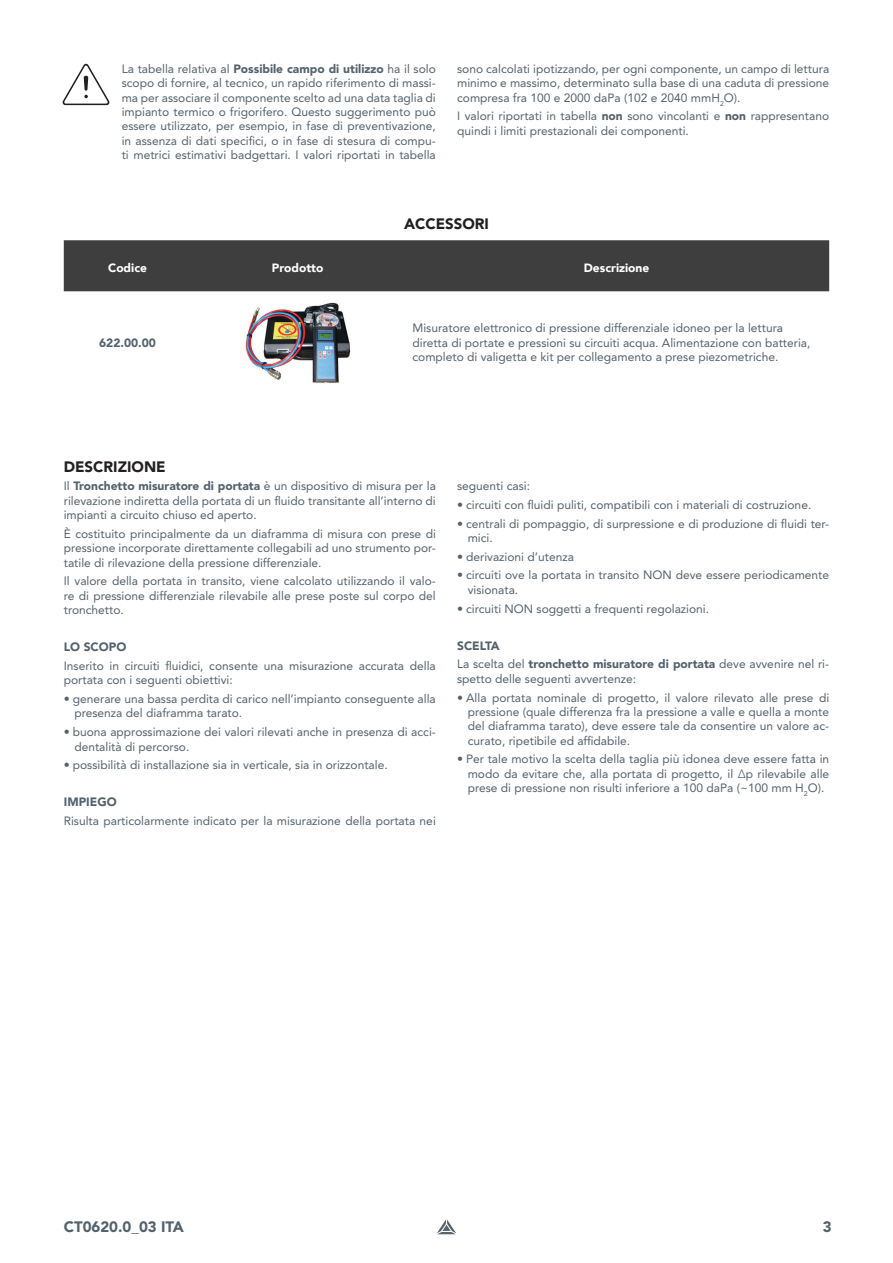
<style>
.page{position:relative;width:893px;height:1263px;background:#fff}
.page>*{position:absolute;margin:0;border:0;box-sizing:border-box;transform-origin:0 0}
.t1{font:900 15px "Avenir LT Pro";color:#231f20}
.t2{font:900 15px "Avenir LT Pro";color:#54626c}
.t3{font:12px/14.4px "Avenir LT Pro";color:#54626c}
.t4{font:900 12px "Avenir LT Pro";color:#54626c}
.t5{font:900 12px "Avenir";color:#fff}
.s1{font-weight:900}
</style>
<div class="page">
<svg style="left:437px;top:1219px;width:19px;height:15px"></svg>
<svg style="left:62px;top:63px;width:48px;height:42px"></svg>
<div style="left:64px;top:240px;width:765px;height:51px;background:#3e3e3f"></div>
<img style="left:245px;top:302px;width:106px;height:82px">
<p class="t3" style="left:122px;top:61px;width:316px;text-align:justify">La tabella relativa al <span class="s1">Possibile campo di utilizzo</span> ha il solo scopo di fornire, al tecnico, un rapido riferimento di massi&shy;ma per associare il componente scelto ad una data taglia di impianto termico o frigorifero. Questo suggerimento può essere utilizzato, per esempio, in fase di preventivazione, in assenza di dati specifici, o in fase di stesura di compu&shy;ti metrici estimativi badgettari. I valori riportati in tabella</p>
<p class="t3" style="left:457px;top:61px;width:374px;text-align:justify">sono calcolati ipotizzando, per ogni componente, un campo di lettura minimo e massimo, determinato sulla base di una caduta di pressione compresa fra 100 e 2000 daPa (102 e 2040 mmH<sub>2</sub>O).</p>
<p class="t3" style="left:457px;top:109px;width:374px">I valori riportati in tabella <span class="s1">non</span> sono vincolanti e <span class="s1">non</span> rappresentano quindi i limiti prestazionali dei componenti.</p>
<p class="t1" style="left:404px;top:215px;width:86px">ACCESSORI</p>
<p class="t5" style="left:108px;top:257px;width:40px">Codice</p>
<p class="t5" style="left:272px;top:257px;width:53px">Prodotto</p>
<p class="t5" style="left:584px;top:257px;width:67px">Descrizione</p>
<p class="t4" style="left:99px;top:335px;width:58px">622.00.00</p>
<p class="t3" style="left:412px;top:321px;width:399px">Misuratore elettronico di pressione differenziale idoneo per la lettura diretta di portate e pressioni su circuiti acqua. Alimentazione con batteria, completo di valigetta e kit per collegamento a prese piezometriche.</p>
<p class="t1" style="left:64px;top:457px;width:103px">DESCRIZIONE</p>
<p class="t3" style="left:64px;top:479px;width:374px;text-align:justify">Il <span class="s1">Tronchetto misuratore di portata</span> è un dispositivo di misura per la rilevazione indiretta della portata di un fluido transitante all’interno di impianti a circuito chiuso ed aperto.</p>
<p class="t3" style="left:64px;top:526px;width:374px;text-align:justify">È costituito principalmente da un diaframma di misura con prese di pressione incorporate direttamente collegabili ad uno strumento por&shy;tatile di rilevazione della pressione differenziale.</p>
<p class="t3" style="left:64px;top:574px;width:374px;text-align:justify">Il valore della portata in transito, viene calcolato utilizzando il valo&shy;re di pressione differenziale rilevabile alle prese poste sul corpo del tronchetto.</p>
<p class="t4" style="left:64px;top:640px;width:64px">LO SCOPO</p>
<p class="t3" style="left:64px;top:658px;width:374px">Inserito in circuiti fluidici, consente una misurazione accurata della portata con i seguenti obiettivi:</p>
<p class="t3" style="left:74px;top:692px;width:363px;text-indent:-11px">• generare una bassa perdita di carico nell’impianto conseguente alla presenza del diaframma tarato.</p>
<p class="t3" style="left:74px;top:725px;width:363px;text-indent:-11px">• buona approssimazione dei valori rilevati anche in presenza di acci&shy;dentalità di percorso.</p>
<p class="t3" style="left:64px;top:758px;width:325px">• possibilità di installazione sia in verticale, sia in orizzontale.</p>
<p class="t4" style="left:64px;top:795px;width:54px">IMPIEGO</p>
<p class="t3" style="left:64px;top:814px;width:374px">Risulta particolarmente indicato per la misurazione della portata nei</p>
<p class="t3" style="left:457px;top:479px;width:74px">seguenti casi:</p>
<p class="t3" style="left:457px;top:498px;width:356px">• circuiti con fluidi puliti, compatibili con i materiali di costruzione.</p>
<p class="t3" style="left:468px;top:516px;width:363px;text-indent:-11px">• centrali di pompaggio, di surpressione e di produzione di fluidi ter&shy;mici.</p>
<p class="t3" style="left:457px;top:549px;width:118px">• derivazioni d’utenza</p>
<p class="t3" style="left:468px;top:568px;width:363px;text-indent:-11px">• circuiti ove la portata in transito NON deve essere periodicamente visionata.</p>
<p class="t3" style="left:457px;top:601px;width:253px">• circuiti NON soggetti a frequenti regolazioni.</p>
<p class="t4" style="left:457px;top:638px;width:44px">SCELTA</p>
<p class="t3" style="left:457px;top:657px;width:374px">La scelta del <span class="s1">tronchetto misuratore di portata</span> deve avvenire nel ri&shy;spetto delle seguenti avvertenze:</p>
<p class="t3" style="left:468px;top:690px;width:363px;text-align:justify;text-indent:-11px">• Alla portata nominale di progetto, il valore rilevato alle prese di pressione (quale differenza fra la pressione a valle e quella a monte del diaframma tarato), deve essere tale da consentire un valore ac&shy;curato, ripetibile ed affidabile.</p>
<p class="t3" style="left:468px;top:752px;width:363px;text-align:justify;text-indent:-11px">• Per tale motivo la scelta della taglia più idonea deve essere fatta in modo da evitare che, alla portata di progetto, il ∆p rilevabile alle prese di pressione non risulti inferiore a 100 daPa (~100 mm H<sub>2</sub>O).</p>
<p class="t2" style="left:64px;top:1218px;width:122px">CT0620.0_03 ITA</p>
<p class="t2" style="left:823px;top:1218px;width:10px">3</p>
</div>
